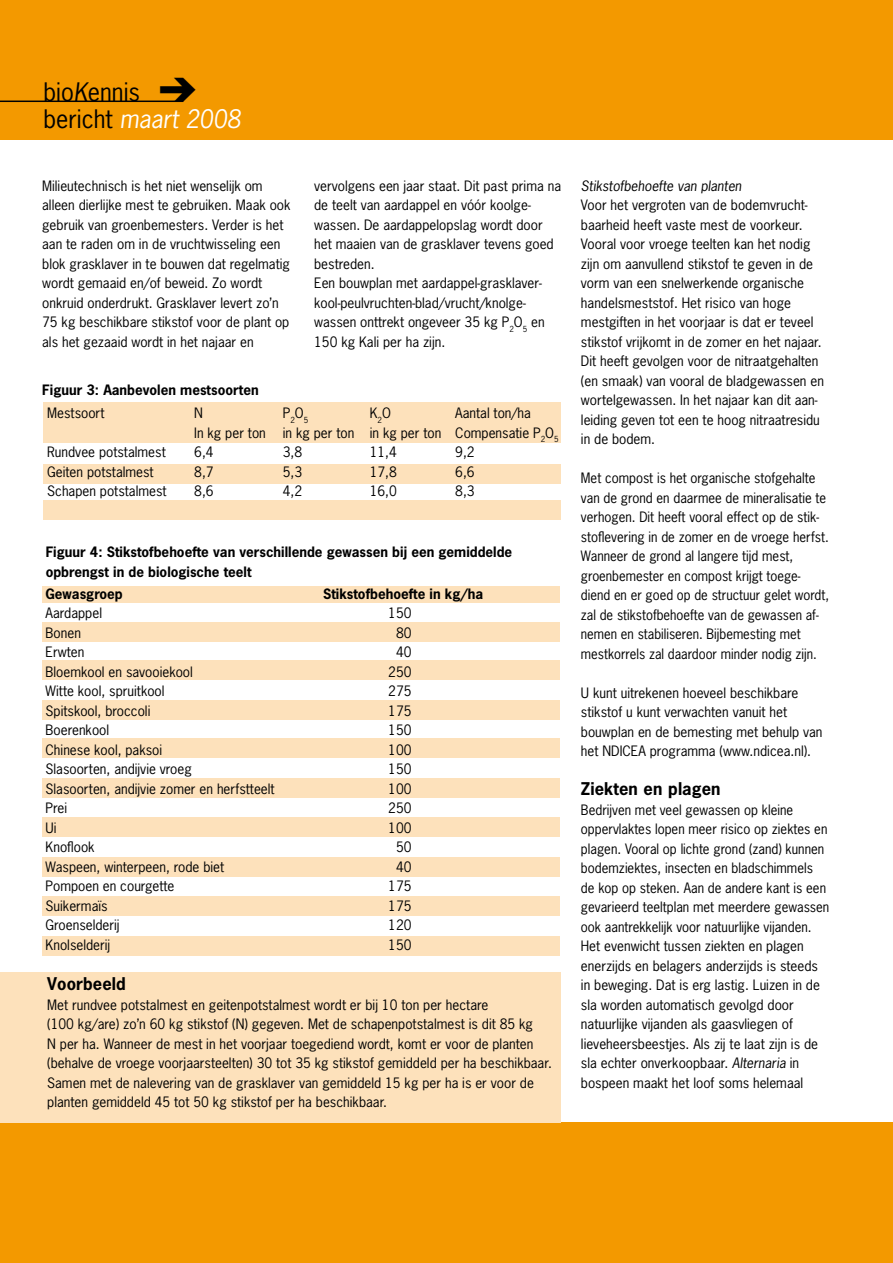
<style>
.page{position:relative;width:893px;height:1263px;background:#fff}
.page>*{position:absolute;margin:0;border:0;box-sizing:border-box;transform-origin:0 0}
.t1{font:48px "Bundesbahn Pi Three";color:#000}
.t2{font:24px/27px "News Gothic";color:#000}
.t3{font:700 16.5px "News Gothic";letter-spacing:.005em;color:#000}
.t4{font:13.5px/19.5px "News Gothic";color:#000}
.t5{font:700 13.5px/19.5px "News Gothic";color:#000}
.t6{font:italic 13.5px "News Gothic";color:#000}
.s1{font-style:italic}
.s2{font-style:italic;color:#fff}
</style>
<div class="page">
<div style="left:0;top:0;width:893px;height:140px;background:#f39900"></div>
<hr style="left:0;top:101px;width:183px;height:1px;background:#000">
<div style="left:0;top:1123px;width:893px;height:140px;background:#f39900"></div>
<div style="left:0;top:972px;width:560px;height:150px;background:#fde1bb"></div>
<div style="left:43px;top:402px;width:517px;height:40px;background:#fde1bb"></div>
<div style="left:43px;top:464px;width:517px;height:19px;background:#fde1bb"></div>
<div style="left:43px;top:501px;width:517px;height:19px;background:#fde1bb"></div>
<div style="left:43px;top:660px;width:517px;height:20px;background:#fde1bb"></div>
<div style="left:43px;top:700px;width:517px;height:20px;background:#fde1bb"></div>
<div style="left:43px;top:739px;width:517px;height:19px;background:#fde1bb"></div>
<div style="left:43px;top:778px;width:517px;height:20px;background:#fde1bb"></div>
<div style="left:43px;top:818px;width:517px;height:19px;background:#fde1bb"></div>
<div style="left:43px;top:857px;width:517px;height:19px;background:#fde1bb"></div>
<div style="left:43px;top:896px;width:517px;height:19px;background:#fde1bb"></div>
<div style="left:43px;top:936px;width:517px;height:20px;background:#fde1bb"></div>
<div style="left:43px;top:622px;width:517px;height:20px;background:#fde1bb"></div>
<div style="left:43px;top:586px;width:517px;height:17px;background:#fde1bb"></div>
<h1 class="t1" style="left:198px;top:111px;width:40px;rotate:-180deg">z</h1>
<h2 class="t2" style="left:43px;top:78px;width:199px">bio<span class="s1">K</span>ennis<br>bericht <span class="s2">maart 2008</span></h2>
<p class="t4" style="left:42px;top:176px;width:250px">Milieutechnisch is het niet wenselijk om alleen dierlijke mest te gebruiken. Maak ook gebruik van groenbemesters. Verder is het aan te raden om in de vruchtwisseling een blok grasklaver in te bouwen dat regelmatig wordt gemaaid en/of beweid. Zo wordt onkruid onderdrukt. Grasklaver levert zo’n 75 kg beschikbare stikstof voor de plant op als het gezaaid wordt in het najaar en</p>
<p class="t4" style="left:314px;top:176px;width:248px">vervolgens een jaar staat. Dit past prima na de teelt van aardappel en vóór koolge&shy;wassen. De aardappelopslag wordt door het maaien van de grasklaver tevens goed bestreden.<br>Een bouwplan met aardappel-grasklaver&shy;kool-peulvruchten-blad/vrucht/knolge&shy;wassen onttrekt ongeveer 35 kg P<sub>2</sub>O<sub>5</sub> en 150 kg Kali per ha zijn.</p>
<p class="t5" style="left:42px;top:380px;width:218px">Figuur 3: Aanbevolen mestsoorten</p>
<p class="t4" style="left:47px;top:403px;width:59px">Mestsoort</p>
<p class="t4" style="left:194px;top:403px;width:10px">N</p>
<p class="t4" style="left:283px;top:403px;width:27px">P<sub>2</sub>O<sub>5</sub></p>
<p class="t4" style="left:370px;top:403px;width:23px">K<sub>2</sub>O</p>
<p class="t4" style="left:194px;top:403px;width:366px;text-indent:261px">Aantal ton/ha<br>In kg per ton in kg per ton in kg per ton Compensatie P<sub>2</sub>O<sub>5</sub></p>
<p class="t4" style="left:47px;top:442px;width:120px">Rundvee potstalmest</p>
<p class="t4" style="left:194px;top:442px;width:21px">6,4</p>
<p class="t4" style="left:283px;top:442px;width:21px">3,8</p>
<p class="t4" style="left:370px;top:442px;width:29px">11,4</p>
<p class="t4" style="left:455px;top:442px;width:21px">9,2</p>
<p class="t4" style="left:47px;top:462px;width:108px">Geiten potstalmest</p>
<p class="t4" style="left:194px;top:462px;width:21px">8,7</p>
<p class="t4" style="left:283px;top:462px;width:21px">5,3</p>
<p class="t4" style="left:370px;top:462px;width:29px">17,8</p>
<p class="t4" style="left:455px;top:462px;width:21px">6,6</p>
<p class="t4" style="left:47px;top:481px;width:121px">Schapen potstalmest</p>
<p class="t4" style="left:194px;top:481px;width:21px">8,6</p>
<p class="t4" style="left:283px;top:481px;width:21px">4,2</p>
<p class="t4" style="left:370px;top:481px;width:29px">16,0</p>
<p class="t4" style="left:455px;top:481px;width:21px">8,3</p>
<p class="t5" style="left:46px;top:542px;width:468px">Figuur 4: Stikstofbehoefte van verschillende gewassen bij een gemiddelde opbrengst in de biologische teelt</p>
<p class="t5" style="left:46px;top:583px;width:79px">Gewasgroep</p>
<p class="t5" style="left:323px;top:583px;width:161px">Stikstofbehoefte in kg/ha</p>
<p class="t4" style="left:46px;top:603px;width:58px">Aardappel</p>
<p class="t4" style="left:388px;top:603px;width:25px">150</p>
<p class="t4" style="left:46px;top:623px;width:37px">Bonen</p>
<p class="t4" style="left:396px;top:623px;width:17px">80</p>
<p class="t4" style="left:46px;top:642px;width:40px">Erwten</p>
<p class="t4" style="left:396px;top:642px;width:17px">40</p>
<p class="t4" style="left:46px;top:662px;width:149px">Bloemkool en savooiekool</p>
<p class="t4" style="left:388px;top:662px;width:25px">250</p>
<p class="t4" style="left:46px;top:681px;width:120px">Witte kool, spruitkool</p>
<p class="t4" style="left:388px;top:681px;width:25px">275</p>
<p class="t4" style="left:46px;top:701px;width:106px">Spitskool, broccoli</p>
<p class="t4" style="left:388px;top:701px;width:25px">175</p>
<p class="t4" style="left:46px;top:720px;width:65px">Boerenkool</p>
<p class="t4" style="left:388px;top:720px;width:25px">150</p>
<p class="t4" style="left:46px;top:740px;width:118px">Chinese kool, paksoi</p>
<p class="t4" style="left:388px;top:740px;width:25px">100</p>
<p class="t4" style="left:46px;top:759px;width:148px">Slasoorten, andijvie vroeg</p>
<p class="t4" style="left:388px;top:759px;width:25px">150</p>
<p class="t4" style="left:46px;top:778px;width:231px">Slasoorten, andijvie zomer en herfstteelt</p>
<p class="t4" style="left:388px;top:778px;width:25px">100</p>
<p class="t4" style="left:46px;top:798px;width:23px">Prei</p>
<p class="t4" style="left:388px;top:798px;width:25px">250</p>
<p class="t4" style="left:46px;top:817px;width:12px">Ui</p>
<p class="t4" style="left:388px;top:817px;width:25px">100</p>
<p class="t4" style="left:46px;top:837px;width:51px">Knoflook</p>
<p class="t4" style="left:396px;top:837px;width:17px">50</p>
<p class="t4" style="left:46px;top:856px;width:180px">Waspeen, winterpeen, rode biet</p>
<p class="t4" style="left:396px;top:856px;width:17px">40</p>
<p class="t4" style="left:46px;top:876px;width:130px">Pompoen en courgette</p>
<p class="t4" style="left:388px;top:876px;width:25px">175</p>
<p class="t4" style="left:46px;top:895px;width:64px">Suikermaïs</p>
<p class="t4" style="left:388px;top:895px;width:25px">175</p>
<p class="t4" style="left:46px;top:915px;width:76px">Groenselderij</p>
<p class="t4" style="left:388px;top:915px;width:25px">120</p>
<p class="t4" style="left:46px;top:934px;width:66px">Knolselderij</p>
<p class="t4" style="left:388px;top:934px;width:25px">150</p>
<p class="t3" style="left:47px;top:973px;width:80px">Voorbeeld</p>
<p class="t4" style="left:47px;top:995px;width:506px">Met rundvee potstalmest en geitenpotstalmest wordt er bij 10 ton per hectare<br>(100 kg/are) zo’n 60 kg stikstof (N) gegeven. Met de schapenpotstalmest is dit 85 kg<br>N per ha. Wanneer de mest in het voorjaar toegediend wordt, komt er voor de planten (behalve de vroege voorjaarsteelten) 30 tot 35 kg stikstof gemiddeld per ha beschikbaar.<br>Samen met de nalevering van de grasklaver van gemiddeld 15 kg per ha is er voor de planten gemiddeld 45 tot 50 kg stikstof per ha beschikbaar.</p>
<p class="t6" style="left:581px;top:177px;width:162px">Stikstofbehoefte van planten</p>
<p class="t4" style="left:581px;top:195px;width:244px">Voor het vergroten van de bodemvrucht&shy;baarheid heeft vaste mest de voorkeur.<br>Vooral voor vroege teelten kan het nodig zijn om aanvullend stikstof te geven in de vorm van een snelwerkende organische handelsmeststof. Het risico van hoge mestgiften in het voorjaar is dat er teveel stikstof vrijkomt in de zomer en het najaar.<br>Dit heeft gevolgen voor de nitraatgehalten (en smaak) van vooral de bladgewassen en wortelgewassen. In het najaar kan dit aan&shy;leiding geven tot een te hoog nitraatresidu in de bodem.</p>
<p class="t4" style="left:581px;top:468px;width:250px">Met compost is het organische stofgehalte van de grond en daarmee de mineralisatie te verhogen. Dit heeft vooral effect op de stik&shy;stoflevering in de zomer en de vroege herfst.<br>Wanneer de grond al langere tijd mest, groenbemester en compost krijgt toege&shy;diend en er goed op de structuur gelet wordt, zal de stikstofbehoefte van de gewassen af&shy;nemen en stabiliseren. Bijbemesting met mestkorrels zal daardoor minder nodig zijn.</p>
<p class="t4" style="left:581px;top:683px;width:243px">U kunt uitrekenen hoeveel beschikbare stikstof u kunt verwachten vanuit het bouwplan en de bemesting met behulp van het NDICEA programma (www.ndicea.nl).</p>
<p class="t3" style="left:581px;top:778px;width:141px">Ziekten en plagen</p>
<p class="t4" style="left:581px;top:800px;width:250px">Bedrijven met veel gewassen op kleine oppervlaktes lopen meer risico op ziektes en plagen. Vooral op lichte grond (zand) kunnen bodemziektes, insecten en bladschimmels de kop op steken. Aan de andere kant is een gevarieerd teeltplan met meerdere gewassen ook aantrekkelijk voor natuurlijke vijanden.<br>Het evenwicht tussen ziekten en plagen enerzijds en belagers anderzijds is steeds in beweging. Dat is erg lastig. Luizen in de sla worden automatisch gevolgd door natuurlijke vijanden als gaasvliegen of lieveheersbeestjes. Als zij te laat zijn is de sla echter onverkoopbaar. <span class="s1">Alternaria</span> in bospeen maakt het loof soms helemaal</p>
</div>
